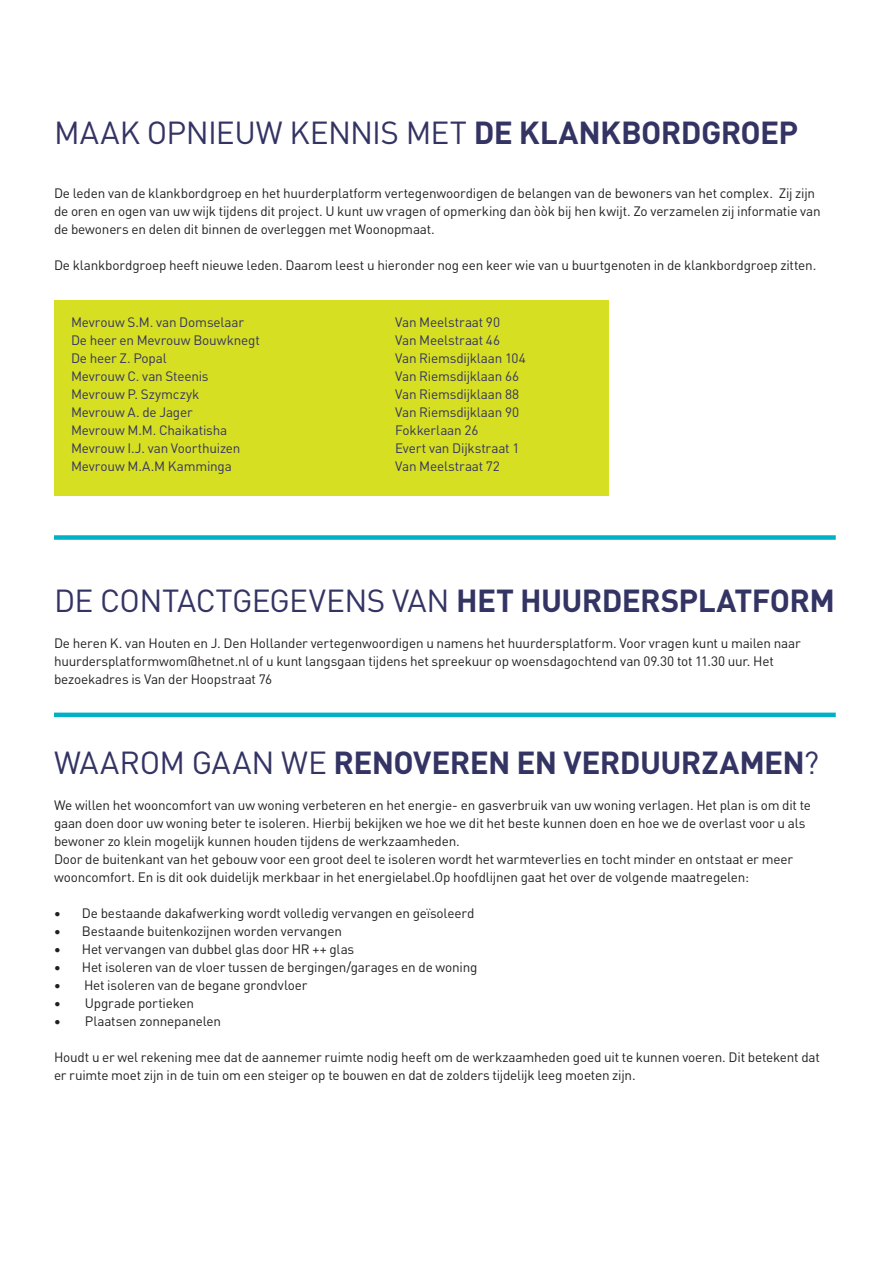
<style>
.page{position:relative;width:893px;height:1263px;background:#fff}
.page>*{position:absolute;margin:0;border:0;box-sizing:border-box;transform-origin:0 0}
.t1{font:31.5px "DINOT";letter-spacing:-.02em;color:#343464}
.t2{font:700 31.5px "DINOT";letter-spacing:-.02em;color:#343464}
.t3{font:13.5px/18px "DINOT";letter-spacing:-.015em;color:#231f20}
.t4{font:13.5px "DINOT";letter-spacing:-.015em;color:#343464}
.t5{font:13.5px "DINOT";letter-spacing:.005em;color:#343464}
.s1{font-weight:700}
.s2{font-weight:400}
</style>
<div class="page">
<div style="left:54px;top:300px;width:554px;height:195px;background:#d6df21"></div>
<div style="left:54px;top:535px;width:782px;height:5px;background:#00b0c5"></div>
<hr style="left:54px;top:713px;width:782px;height:4px;background:#00b0c5">
<h1 class="t1" style="left:54px;top:109px;width:746px">MAAK OPNIEUW KENNIS MET <span class="s1">DE KLANKBORDGROEP</span></h1>
<p class="t3" style="left:54px;top:183px;width:768px">De leden van de klankbordgroep en het huurderplatform vertegenwoordigen de belangen van de bewoners van het complex. Zij zijn de oren en ogen van uw wijk tijdens dit project. U kunt uw vragen of opmerking dan òòk bij hen kwijt. Zo verzamelen zij informatie van de bewoners en delen dit binnen de overleggen met Woonopmaat.</p>
<p class="t3" style="left:54px;top:255px;width:764px">De klankbordgroep heeft nieuwe leden. Daarom leest u hieronder nog een keer wie van u buurtgenoten in de klankbordgroep zitten.</p>
<p class="t4" style="left:71px;top:312px;width:175px">Mevrouw S.M. van Domselaar</p>
<p class="t4" style="left:395px;top:312px;width:107px">Van Meelstraat 90</p>
<p class="t4" style="left:71px;top:330px;width:190px">De heer en Mevrouw Bouwknegt</p>
<p class="t4" style="left:395px;top:330px;width:107px">Van Meelstraat 46</p>
<p class="t4" style="left:71px;top:348px;width:97px">De heer Z. Popal</p>
<p class="t4" style="left:395px;top:348px;width:132px">Van Riemsdijklaan 104</p>
<p class="t4" style="left:71px;top:366px;width:139px">Mevrouw C. van Steenis</p>
<p class="t4" style="left:395px;top:366px;width:126px">Van Riemsdijklaan 66</p>
<p class="t5" style="left:71px;top:384px;width:130px">Mevrouw P. Szymczyk</p>
<p class="t4" style="left:395px;top:384px;width:126px">Van Riemsdijklaan 88</p>
<p class="t4" style="left:71px;top:402px;width:123px">Mevrouw A. de Jager</p>
<p class="t4" style="left:395px;top:402px;width:126px">Van Riemsdijklaan 90</p>
<p class="t4" style="left:71px;top:420px;width:158px">Mevrouw M.M. Chaikatisha</p>
<p class="t4" style="left:395px;top:420px;width:85px">Fokkerlaan 26</p>
<p class="t4" style="left:71px;top:438px;width:171px">Mevrouw I.J. van Voorthuizen</p>
<p class="t4" style="left:395px;top:438px;width:126px">Evert van Dijkstraat 1</p>
<p class="t4" style="left:71px;top:456px;width:162px">Mevrouw M.A.M Kamminga</p>
<p class="t4" style="left:395px;top:456px;width:106px">Van Meelstraat 72</p>
<h1 class="t1" style="left:54px;top:577px;width:782px">DE CONTACTGEGEVENS VAN <span class="s1">HET HUURDERSPLATFORM</span></h1>
<p class="t3" style="left:54px;top:633px;width:748px">De heren K. van Houten en J. Den Hollander vertegenwoordigen u namens het huurdersplatform. Voor vragen kunt u mailen naar huurdersplatformwom@hetnet.nl of u kunt langsgaan tijdens het spreekuur op woensdagochtend van 09.30 tot 11.30 uur. Het bezoekadres is Van der Hoopstraat 76</p>
<h1 class="t2" style="left:54px;top:738px;width:766px"><span class="s2">WAAROM GAAN WE</span> RENOVEREN EN VERDUURZAMEN<span class="s2">?</span></h1>
<p class="t3" style="left:54px;top:795px;width:759px">We willen het wooncomfort van uw woning verbeteren en het energie- en gasverbruik van uw woning verlagen. Het plan is om dit te gaan doen door uw woning beter te isoleren. Hierbij bekijken we hoe we dit het beste kunnen doen en hoe we de overlast voor u als bewoner zo klein mogelijk kunnen houden tijdens de werkzaamheden.<br>Door de buitenkant van het gebouw voor een groot deel te isoleren wordt het warmteverlies en tocht minder en ontstaat er meer wooncomfort. En is dit ook duidelijk merkbaar in het energielabel.Op hoofdlijnen gaat het over de volgende maatregelen:</p>
<p class="t3" style="left:54px;top:903px;width:422px"><span class="s1">•</span> De bestaande dakafwerking wordt volledig vervangen en geïsoleerd</p>
<p class="t3" style="left:54px;top:921px;width:289px"><span class="s1">•</span> Bestaande buitenkozijnen worden vervangen</p>
<p class="t3" style="left:54px;top:939px;width:302px"><span class="s1">•</span> Het vervangen van dubbel glas door HR ++ glas</p>
<p class="t3" style="left:54px;top:957px;width:425px"><span class="s1">•</span> Het isoleren van de vloer tussen de bergingen/garages en de woning</p>
<p class="t3" style="left:54px;top:975px;width:255px"><span class="s1">•</span> Het isoleren van de begane grondvloer</p>
<p class="t3" style="left:54px;top:993px;width:142px"><span class="s1">•</span> Upgrade portieken</p>
<p class="t3" style="left:54px;top:1011px;width:169px"><span class="s1">•</span> Plaatsen zonnepanelen</p>
<p class="t3" style="left:54px;top:1047px;width:767px">Houdt u er wel rekening mee dat de aannemer ruimte nodig heeft om de werkzaamheden goed uit te kunnen voeren. Dit betekent dat er ruimte moet zijn in de tuin om een steiger op te bouwen en dat de zolders tijdelijk leeg moeten zijn.</p>
</div>
